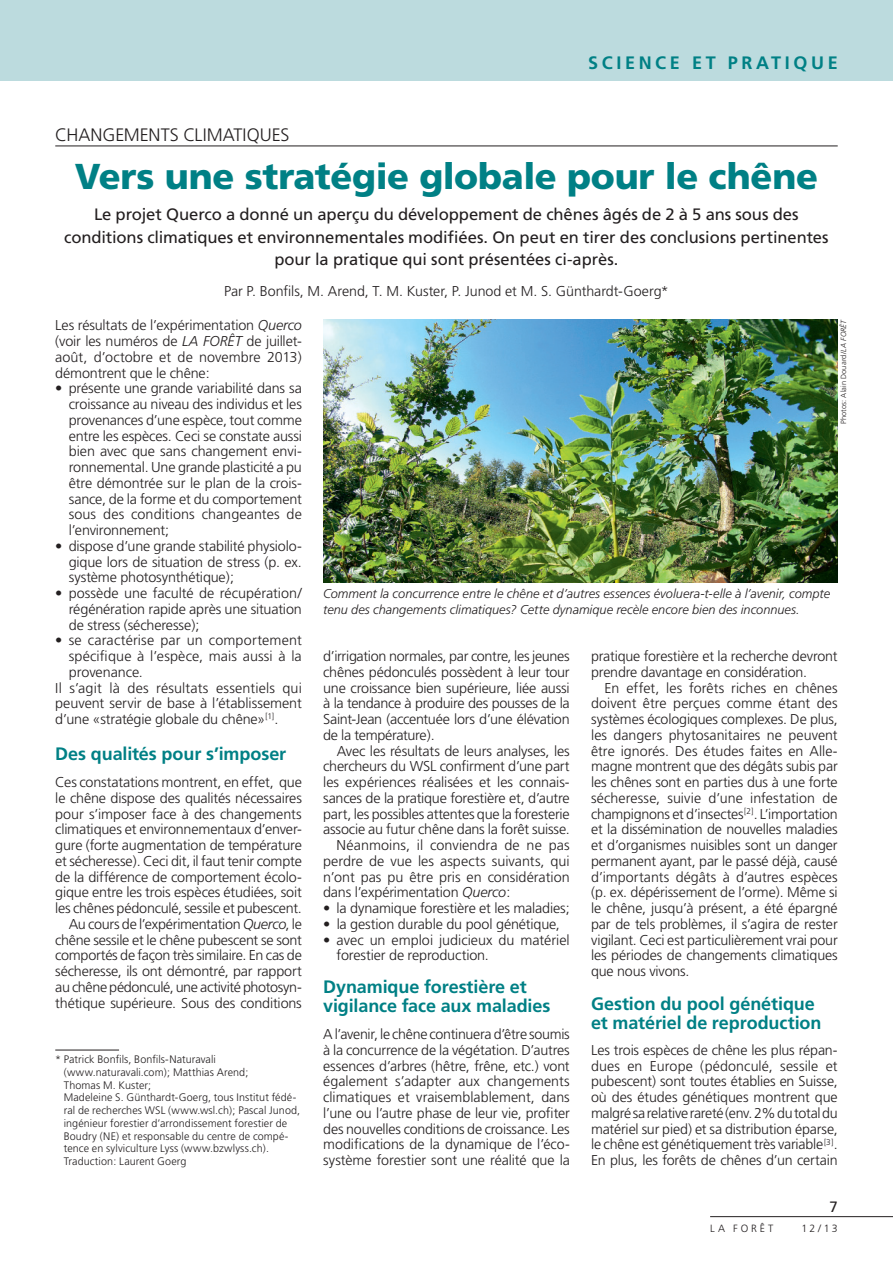
<style>
.page{position:relative;width:893px;height:1263px;background:#fff}
.page>*{position:absolute;margin:0;border:0;box-sizing:border-box;transform-origin:0 0}
.t1{font:900 36px "Frutiger";letter-spacing:-.01em;color:#008085}
.t2{font:700 18px/18.8px "Frutiger";letter-spacing:-.005em;color:#008085}
.t3{font:300 18px "Frutiger";color:#231f20}
.t4{font:700 18px "Frutiger";letter-spacing:.2em;color:#008085}
.t5{font:16.5px/22.5px "Frutiger";letter-spacing:-.005em;color:#231f20;text-align:center}
.t6{font:15px "Frutiger";color:#231f20}
.t7{font:300 14.25px/15.8px "Frutiger";letter-spacing:-.01em;color:#231f20;text-align:justify}
.t8{font:300 14.25px "Frutiger";letter-spacing:.01em;color:#231f20}
.t9{font:italic 300 12.75px/15.8px "Frutiger";color:#231f20}
.t10{font:300 10.8px/12.8px "Frutiger";letter-spacing:.01em;color:#231f20}
.t11{font:300 10.5px "Frutiger";letter-spacing:.275em;color:#231f20}
.t12{font:300 7.5px "Frutiger";letter-spacing:.01em;color:#231f20}
.s1{font-style:italic}
</style>
<div class="page">
<hr style="left:710px;top:1216px;width:183px;height:1px;background:#231f20">
<div style="left:0;top:0;width:893px;height:81px;background:#bcdbde"></div>
<hr style="left:55px;top:146px;width:783px;height:1px;background:#231f20">
<img style="left:323px;top:320px;width:515px;height:262px">
<hr style="left:55px;top:1050px;width:64px;height:1px;background:#231f20">
<p class="t4" style="left:588px;top:52px;width:248px">science E T PRATI QUE</p>
<p class="t3" style="left:55px;top:125px;width:72px">changements</p>
<p class="t3" style="left:183px;top:125px;width:36px">climat</p>
<p class="t3" style="left:243px;top:125px;width:38px">iques</p>
<h1 class="t1" style="left:75px;top:154px;width:745px">Vers une stratégie globale pour le chêne</h1>
<p class="t5" style="left:64px;top:203px;width:766px">Le projet Querco a donné un aperçu du développement de chênes âgés de 2 à 5 ans sous des conditions climatiques et environnementales modifiées. On peut en tirer des conclusions pertinentes pour la pratique qui sont présentées ci-après.</p>
<p class="t7" style="left:224px;top:283px;width:446px">Par P. Bonfils, M. Arend, T. M. Kuster, P. Junod et M. S. Günthardt-Goerg*</p>
<p class="t7" style="left:55px;top:317px;width:248px">Les résultats de l’expérimentation <span class="s1">Querco </span>(voir les numéros de <span class="s1">LA FORÊT</span> de juillet&shy;août, d’octobre et de novembre 2013) démontrent que le chêne:</p>
<p class="t7" style="left:69px;top:380px;width:235px;text-indent:-14px">• présente une grande variabilité dans sa croissance au niveau des individus et les provenances d’une espèce, tout comme entre les espèces. Ceci se constate aussi bien avec que sans changement envi&shy;ronnemental. Une grande plasticité a pu être démontrée sur le plan de la crois&shy;sance, de la forme et du comportement sous des conditions changeantes de l’environnement;</p>
<p class="t7" style="left:69px;top:538px;width:235px;text-indent:-14px">• dispose d’une grande stabilité physiolo&shy;gique lors de situation de stress (p. ex. système photosynthétique);</p>
<p class="t7" style="left:69px;top:585px;width:235px;text-indent:-14px">• possède une faculté de récupération/ régénération rapide après une situation de stress (sécheresse);</p>
<p class="t8" style="left:55px;top:632px;width:248px">• se caractérise par un comportement</p>
<p class="t8" style="left:69px;top:648px;width:235px">spécifique à l’espèce, mais aussi à la</p>
<p class="t7" style="left:69px;top:664px;width:76px">provenance.</p>
<p class="t8" style="left:55px;top:679px;width:248px">Il s’agit là des résultats essentiels qui</p>
<p class="t7" style="left:55px;top:695px;width:248px">peuvent servir de base à l’établissement</p>
<p class="t7" style="left:55px;top:711px;width:225px">d’une «stratégie globale du chêne»<sup>[1]</sup>.</p>
<p class="t2" style="left:55px;top:744px;width:232px">Des qualités pour s’imposer</p>
<p class="t7" style="left:55px;top:774px;width:248px;text-align:right">Ces constatations montrent, en effet, que le chêne dispose des qualités nécessaires pour s’imposer face à des changements climatiques et environnementaux d’enver&shy;gure (forte augmentation de température et sécheresse). Ceci dit, il faut tenir compte de la différence de comportement écolo&shy;gique entre les trois espèces étudiées, soit les chênes pédonculé, sessile et pubescent.<br>Au cours de l’expérimentation <span class="s1">Querco</span>, le chêne sessile et le chêne pubescent se sont comportés de façon très similaire. En cas de sécheresse, ils ont démontré, par rapport au chêne pédonculé, une activité photosyn&shy;thétique supérieure. Sous des conditions</p>
<p class="t10" style="left:64px;top:1053px;width:238px;text-indent:-9px">* Patrick Bonfils, Bonfils-Naturavali (www.naturavali.com); Matthias Arend;<br>Thomas M. Kuster;<br>Madeleine S. Günthardt-Goerg, tous Institut fédé&shy;ral de recherches WSL (www.wsl.ch); Pascal Junod, ingénieur forestier d’arrondissement forestier de Boudry (NE) et responsable du centre de compé&shy;tence en sylviculture Lyss (www.bzwlyss.ch).<br>Traduction: Laurent Goerg</p>
<p class="t12" style="left:839px;top:424px;width:106px;rotate:-90deg">Photos: Alain Douard/<span class="s1">LA FORÊT</span></p>
<p class="t9" style="left:323px;top:586px;width:508px">Comment la concurrence entre le chêne et d’autres essences évoluera-t-elle à l’avenir, compte tenu des changements climatiques? Cette dynamique recèle encore bien des inconnues.</p>
<p class="t7" style="left:323px;top:648px;width:248px">d’irrigation normales, par contre, les jeunes chênes pédonculés possèdent à leur tour une croissance bien supérieure, liée aussi à la tendance à produire des pousses de la Saint-Jean (accentuée lors d’une élévation de la température).</p>
<p class="t7" style="left:337px;top:743px;width:235px">Avec les résultats de leurs analyses, les</p>
<p class="t7" style="left:323px;top:758px;width:248px">chercheurs du WSL confirment d’une part</p>
<p class="t7" style="left:323px;top:774px;width:248px">les expériences réalisées et les connais-</p>
<p class="t7" style="left:323px;top:790px;width:248px">sances de la pratique forestière et, d’autre</p>
<p class="t7" style="left:323px;top:806px;width:248px">part, les possibles attentes que la foresterie</p>
<p class="t7" style="left:323px;top:821px;width:248px">associe au futur chêne dans la forêt suisse.</p>
<p class="t7" style="left:337px;top:837px;width:235px">Néanmoins, il conviendra de ne pas</p>
<p class="t7" style="left:323px;top:853px;width:248px">perdre de vue les aspects suivants, qui</p>
<p class="t7" style="left:323px;top:869px;width:248px">n’ont pas pu être pris en considération</p>
<p class="t7" style="left:323px;top:884px;width:189px">dans l’expérimentation <span class="s1">Querco</span>:</p>
<p class="t7" style="left:323px;top:900px;width:248px">• la dynamique forestière et les maladies;</p>
<p class="t7" style="left:323px;top:916px;width:238px">• la gestion durable du pool génétique,</p>
<p class="t7" style="left:337px;top:932px;width:235px;text-indent:-14px">• avec un emploi judicieux du matériel forestier de reproduction.</p>
<p class="t2" style="left:323px;top:977px;width:229px">Dynamique forestière et vigilance face aux maladies</p>
<p class="t7" style="left:323px;top:1026px;width:248px">A l’avenir, le chêne continuera d’être soumis à la concurrence de la végétation. D’autres essences d’arbres (hêtre, frêne, etc.) vont également s’adapter aux changements climatiques et vraisemblablement, dans l’une ou l’autre phase de leur vie, profiter des nouvelles conditions de croissance. Les modifications de la dynamique de l’éco&shy;système forestier sont une réalité que la</p>
<p class="t7" style="left:591px;top:648px;width:248px">pratique forestière et la recherche devront prendre davantage en considération.</p>
<p class="t7" style="left:591px;top:680px;width:248px;text-indent:14px">En effet, les forêts riches en chênes doivent être perçues comme étant des systèmes écologiques complexes. De plus, les dangers phytosanitaires ne peuvent être ignorés. Des études faites en Alle&shy;magne montrent que des dégâts subis par les chênes sont en parties dus à une forte sécheresse, suivie d’une infestation de champignons et d’insectes<sup>[2]</sup>. L’importation et la dissémination de nouvelles maladies et d’organismes nuisibles sont un danger permanent ayant, par le passé déjà, causé d’importants dégâts à d’autres espèces (p. ex. dépérissement de l’orme). Même si le chêne, jusqu’à présent, a été épargné par de tels problèmes, il s’agira de rester vigilant. Ceci est particulièrement vrai pour les périodes de changements climatiques que nous vivons.</p>
<p class="t2" style="left:591px;top:993px;width:232px;line-height:19.5px">Gestion du pool génétique et matériel de reproduction</p>
<p class="t7" style="left:591px;top:1042px;width:248px">Les trois espèces de chêne les plus répan&shy;dues en Europe (pédonculé, sessile et pubescent) sont toutes établies en Suisse, où des études génétiques montrent que malgrésarelativerareté(env.2%dutotaldu matériel sur pied) et sa distribution éparse, le chêne est génétiquement très variable<sup>[3]</sup>.<br>En plus, les forêts de chênes d’un certain</p>
<p class="t6" style="left:829px;top:1198px;width:10px">7</p>
<p class="t11" style="left:710px;top:1222px;width:65px">LA FORÊT</p>
<p class="t11" style="left:801px;top:1222px;width:38px">12/13</p>
</div>
